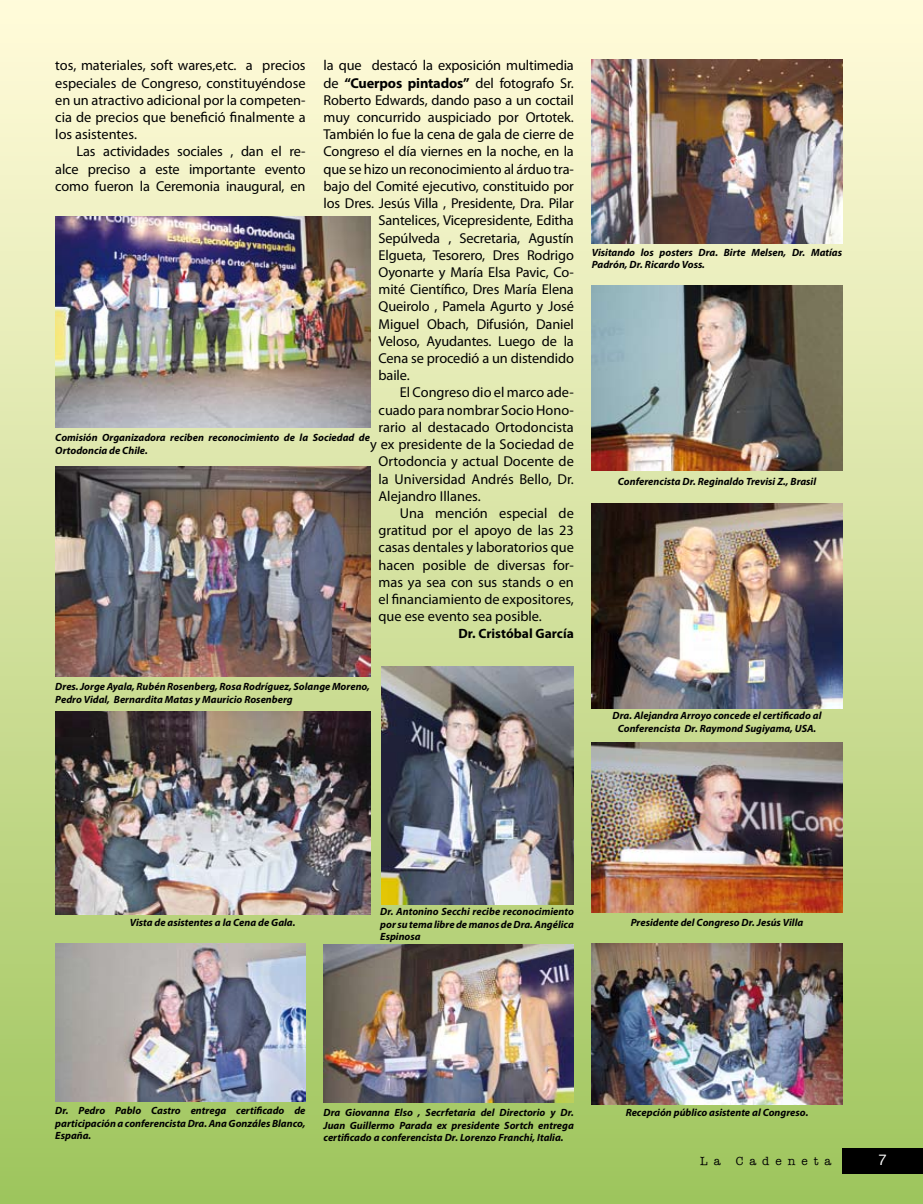
<style>
.page{position:relative;width:923px;height:1204px;background:#fff}
.page>*{position:absolute;margin:0;border:0;box-sizing:border-box;transform-origin:0 0}
.t1{font:14.4px/17.2px "Myriad Pro";letter-spacing:-.01em;color:#000;text-align:justify}
.t2{font:700 13.5px "Myriad Pro";color:#000}
.t3{font:13.5px "Geneva";color:#fff}
.t4{font:12px "American Typewriter";letter-spacing:.5em;color:#000}
.t5{font:italic 700 10.5px/12.6px "Myriad Pro";color:#000}
.s1{font-weight:700}
</style>
<div class="page">
<div style="left:0;top:0;width:923px;height:1203px;background:linear-gradient(to bottom,#fffbdb,#9ec35d)"></div>
<div style="left:842px;top:1148px;width:81px;height:25px;background:#000"></div>
<img style="left:55px;top:943px;width:250px;height:158px">
<img style="left:592px;top:742px;width:250px;height:170px">
<img style="left:592px;top:60px;width:250px;height:184px">
<img style="left:592px;top:286px;width:250px;height:184px">
<img style="left:592px;top:504px;width:250px;height:204px">
<img style="left:323px;top:944px;width:251px;height:158px">
<img style="left:381px;top:666px;width:193px;height:238px">
<img style="left:55px;top:712px;width:315px;height:202px">
<img style="left:55px;top:466px;width:315px;height:211px">
<img style="left:55px;top:216px;width:315px;height:211px">
<img style="left:592px;top:943px;width:250px;height:161px">
<p class="t1" style="left:55px;top:57px;width:252px">tos, materiales, soft wares,etc. a precios especiales de Congreso, constituyéndose en un atractivo adicional por la competen&shy;cia de precios que benefició finalmente a los asistentes.</p>
<p class="t1" style="left:55px;top:143px;width:252px;text-indent:21px">Las actividades sociales , dan el re&shy;alce preciso a este importante evento como fueron la Ceremonia inaugural, en</p>
<p class="t1" style="left:323px;top:57px;width:252px">la que destacó la exposición multimedia</p>
<p class="t1" style="left:323px;top:74px;width:252px">de <span class="s1">“Cuerpos pintados”</span> del fotografo Sr.</p>
<p class="t1" style="left:323px;top:91px;width:252px">Roberto Edwards, dando paso a un coctail</p>
<p class="t1" style="left:323px;top:108px;width:252px">muy concurrido auspiciado por Ortotek.</p>
<p class="t1" style="left:323px;top:125px;width:252px">También lo fue la cena de gala de cierre de</p>
<p class="t1" style="left:323px;top:143px;width:252px">Congreso el día viernes en la noche, en la</p>
<p class="t1" style="left:323px;top:160px;width:252px">que se hizo un reconocimiento al árduo tra-</p>
<p class="t1" style="left:323px;top:177px;width:252px">bajo del Comité ejecutivo, constituido por</p>
<p class="t1" style="left:323px;top:194px;width:252px">los Dres. Jesús Villa , Presidente, Dra. Pilar</p>
<p class="t1" style="left:378px;top:211px;width:197px">Santelices, Vicepresidente, Editha</p>
<p class="t1" style="left:378px;top:229px;width:197px">Sepúlveda , Secretaria, Agustín</p>
<p class="t1" style="left:378px;top:246px;width:197px">Elgueta, Tesorero, Dres Rodrigo</p>
<p class="t1" style="left:378px;top:263px;width:197px">Oyonarte y María Elsa Pavic, Co-</p>
<p class="t1" style="left:378px;top:280px;width:197px">mité Científico, Dres María Elena</p>
<p class="t1" style="left:378px;top:298px;width:197px">Queirolo , Pamela Agurto y José</p>
<p class="t1" style="left:378px;top:315px;width:197px">Miguel Obach, Difusión, Daniel</p>
<p class="t1" style="left:378px;top:332px;width:197px">Veloso, Ayudantes. Luego de la</p>
<p class="t1" style="left:378px;top:349px;width:197px">Cena se procedió a un distendido</p>
<p class="t1" style="left:378px;top:366px;width:33px">baile.</p>
<p class="t1" style="left:400px;top:384px;width:176px">El Congreso dio el marco ade-</p>
<p class="t1" style="left:378px;top:401px;width:197px">cuado para nombrar Socio Hono-</p>
<p class="t1" style="left:378px;top:418px;width:197px">rario al destacado Ortodoncista</p>
<p class="t1" style="left:370px;top:435px;width:205px">y ex presidente de la Sociedad de</p>
<p class="t1" style="left:378px;top:452px;width:197px">Ortodoncia y actual Docente de</p>
<p class="t1" style="left:378px;top:470px;width:197px">la Universidad Andrés Bello, Dr.</p>
<p class="t1" style="left:378px;top:487px;width:104px">Alejandro Illanes.</p>
<p class="t1" style="left:400px;top:504px;width:176px">Una mención especial de</p>
<p class="t1" style="left:378px;top:521px;width:197px">gratitud por el apoyo de las 23</p>
<p class="t1" style="left:378px;top:538px;width:197px">casas dentales y laboratorios que</p>
<p class="t1" style="left:378px;top:556px;width:197px">hacen posible de diversas for-</p>
<p class="t1" style="left:378px;top:573px;width:197px">mas ya sea con sus stands o en</p>
<p class="t1" style="left:378px;top:590px;width:197px">el financiamiento de expositores,</p>
<p class="t1" style="left:378px;top:607px;width:165px">que ese evento sea posible.</p>
<p class="t2" style="left:458px;top:624px;width:117px">Dr. Cristóbal García</p>
<p class="t5" style="left:55px;top:431px;width:316px">Comisión Organizadora reciben reconocimiento de la Sociedad de<br>Ortodoncia de Chile.</p>
<p class="t5" style="left:55px;top:680px;width:316px">Dres. Jorge Ayala, Rubén Rosenberg, Rosa Rodríguez, Solange Moreno,<br>Pedro Vidal, Bernardita Matas y Mauricio Rosenberg</p>
<p class="t5" style="left:592px;top:245px;width:252px">Visitando los posters Dra. Birte Melsen, Dr. Matías<br>Padrón, Dr. Ricardo Voss.</p>
<p class="t5" style="left:618px;top:474px;width:200px">Conferencista Dr. Reginaldo Trevisi Z., Brasil</p>
<p class="t5" style="left:612px;top:708px;width:210px;text-align:center">Dra. Alejandra Arroyo concede el certificado al<br>Conferencista Dr. Raymond Sugiyama, USA.</p>
<p class="t5" style="left:130px;top:915px;width:167px">Vista de asistentes a la Cena de Gala.</p>
<p class="t5" style="left:380px;top:904px;width:195px;text-align:justify">Dr. Antonino Secchi recibe reconocimiento por su tema libre de manos de Dra. Angélica Espinosa</p>
<p class="t5" style="left:631px;top:915px;width:174px">Presidente del Congreso Dr. Jesús Villa</p>
<p class="t5" style="left:55px;top:1103px;width:252px;text-align:justify">Dr. Pedro Pablo Castro entrega certificado de participación a conferencista Dra. Ana Gonzáles Blanco, España.</p>
<p class="t5" style="left:323px;top:1105px;width:252px;text-align:justify">Dra Giovanna Elso , Secrfetaria del Directorio y Dr.<br>Juan Guillermo Parada ex presidente Sortch entrega certificado a conferencista Dr. Lorenzo Franchi, Italia.</p>
<p class="t5" style="left:625px;top:1105px;width:184px">Recepción público asistente al Congreso.</p>
<p class="t4" style="left:700px;top:1151px;width:132px">La Cadeneta</p>
<p class="t3" style="left:878px;top:1148px;width:11px">7</p>
</div>
